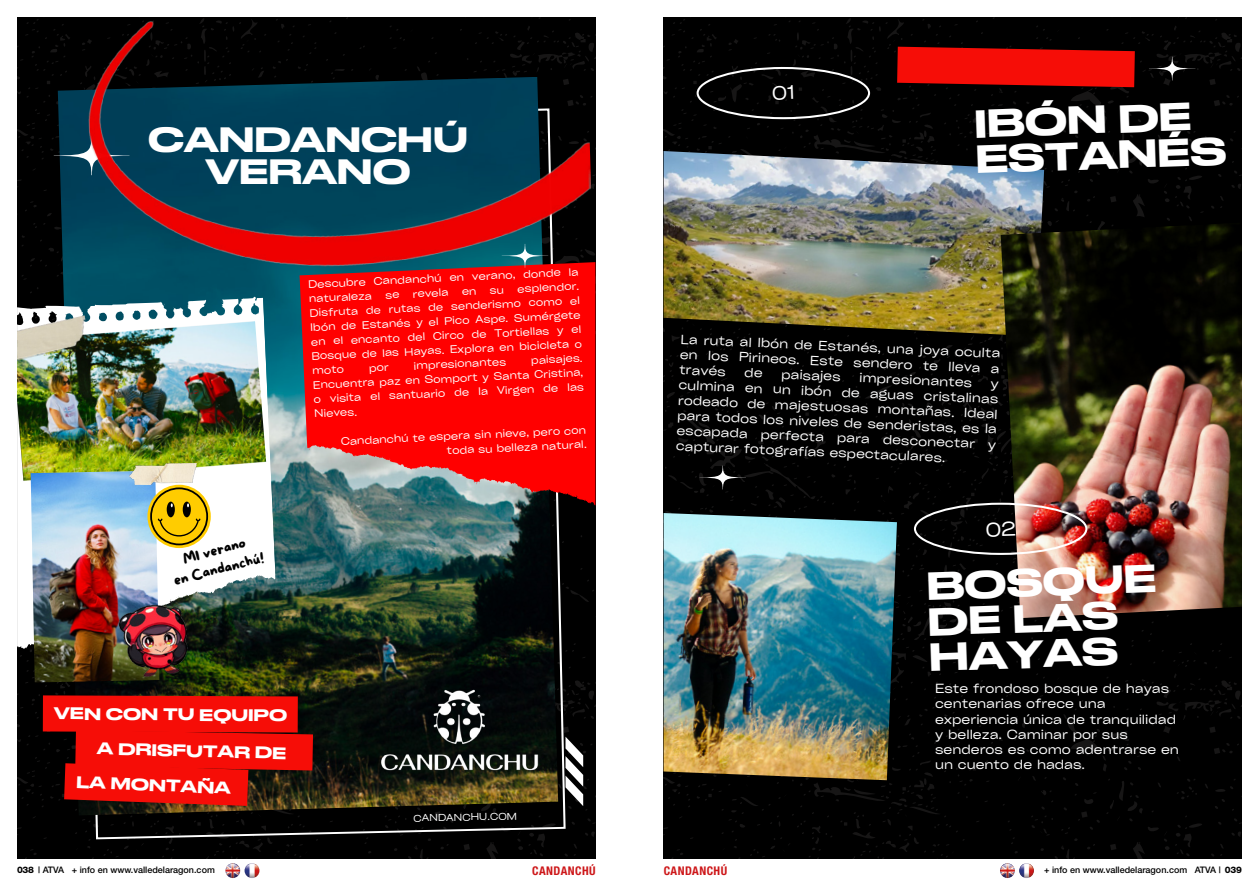
<style>
.page{position:relative;width:1259px;height:893px;background:#fff}
.page>*{position:absolute;margin:0;border:0;box-sizing:border-box;transform-origin:0 0}
.t1{font:500 expanded 36.9px/35.7px "Druk";color:#fff}
.t2{font:500 expanded 33.15px/32.1px "Druk";color:#fff;text-align:center}
.t3{font:500 expanded 15.75px "Druk";color:#fff}
.t4{font:13.65px/18.9px "More Sugar";color:#000;text-align:center}
.t5{font:expanded 12.75px/15.1px "Cy Grotesk";color:#fff}
.t6{font:700 condensed 12px "Helvetica Neue";letter-spacing:.035em;color:#cd1719}
.t7{font:expanded 10.35px/14.1px "Cy Grotesk";color:#fff;text-align:justify}
.t8{font:expanded 9.6px "Cy Grotesk";color:#fff}
.t9{font:500 9px "Helvetica Neue";color:#000}
.s1{font-weight:800}
.s2{font-style:inherit}
</style>
<div class="page">
<img style="left:244px;top:863px;width:15px;height:15px;border-radius:7px">
<img style="left:225px;top:863px;width:15px;height:15px;border-radius:7px">
<img style="left:1019px;top:863px;width:15px;height:15px;border-radius:7px">
<img style="left:1000px;top:863px;width:15px;height:15px;border-radius:7px">
<div style="left:17px;top:17px;width:17px;height:279px;background:#000"></div>
<div style="left:17px;top:649px;width:578px;height:210px;background:#000"></div>
<svg style="left:80px;top:806px;width:485px;height:33px;background:#161616"></svg>
<img style="left:58px;top:714px;width:500px;height:101px">
<svg style="left:43px;top:714px;width:270px;height:92px;background:#c50e07"></svg>
<img style="left:34px;top:17px;width:561px;height:697px">
<svg style="left:17px;top:296px;width:258px;height:353px"></svg>
<img style="left:17px;top:321px;width:249px;height:160px">
<img style="left:17px;top:315px;width:74px;height:46px">
<img style="left:31px;top:471px;width:128px;height:211px">
<svg style="left:147px;top:485px;width:64px;height:63px"></svg>
<svg style="left:150px;top:487px;width:58px;height:58px;background:#cdac1e"></svg>
<img style="left:129px;top:463px;width:68px;height:22px">
<img style="left:114px;top:596px;width:83px;height:86px">
<img style="left:345px;top:672px;width:238px;height:134px">
<div style="left:663px;top:17px;width:579px;height:384px;background:#000"></div>
<div style="left:663px;top:401px;width:579px;height:458px;background:#000"></div>
<img style="left:663px;top:151px;width:381px;height:185px">
<img style="left:1000px;top:223px;width:242px;height:395px">
<img style="left:663px;top:513px;width:234px;height:267px">
<svg style="left:699px;top:466px;width:47px;height:23px"></svg>
<svg style="left:1149px;top:57px;width:46px;height:23px"></svg>
<svg style="left:897px;top:47px;width:237px;height:40px;background:#dd0b06"></svg>
<svg style="left:299px;top:244px;width:296px;height:288px;background:#cd1f20"></svg>
<img style="left:914px;top:503px;width:173px;height:52px">
<svg style="left:680px;top:352px;width:17px;height:8px"></svg>
<svg style="left:990px;top:381px;width:9px;height:10px"></svg>
<svg style="left:696px;top:67px;width:174px;height:52px;background:#161616"></svg>
<p class="t2" style="left:148px;top:121px;width:321px">CANDANCHÚ<br>VERANO</p>
<p class="t4" style="left:167px;top:553px;width:95px;rotate:-15deg">MI verano<br>en Candanchú!</p>
<p class="t7" style="left:308px;top:278px;width:272px;rotate:-3deg">Descubre Candanchú en verano, donde la naturaleza</p>
<p class="t7" style="left:308px;top:292px;width:272px;text-indent:209px;rotate:-3deg">esplendor.<br>Disfruta de rutas de senderismo como el Ibón de Estanés y el Pico Aspe. Sumérgete en el encanto del Circo de Tortiellas y el Bosque de las Hayas. Explora en bicicleta o moto</p>
<p class="t7" style="left:412px;top:286px;width:37px;rotate:-3deg">revela</p>
<p class="t7" style="left:312px;top:364px;width:272px;text-indent:219px;rotate:-3deg">paisajes.<br>Encuentra paz en Somport y Santa Cristina, o visita el santuario de la Virgen de las Nieves.</p>
<p class="t7" style="left:340px;top:434px;width:247px;line-height:14.7px;text-align:right;rotate:-3deg">Candanchú te espera sin nieve, pero con toda su belleza natural.</p>
<p class="t7" style="left:413px;top:358px;width:94px;rotate:-3deg">impresionantes</p>
<p class="t3" style="left:54px;top:699px;width:235px;rotate:1deg">VEN CON TU EQUIPO</p>
<p class="t3" style="left:97px;top:736px;width:191px;rotate:1deg">A DRISFUTAR DE</p>
<p class="t3" style="left:77px;top:769px;width:156px;rotate:2deg">LA MONTAÑA</p>
<p class="t8" style="left:413px;top:811px;width:105px;rotate:-1deg">CANDANCHU.COM</p>
<p class="t1" style="left:973px;top:103px;width:252px;rotate:-2deg">IBÓN DE<br>ESTANÉS</p>
<p class="t5" style="left:709px;top:332px;width:27px;text-indent:-28px;rotate:3deg">La ruta los</p>
<p class="t5" style="left:740px;top:332px;width:262px;rotate:3deg">al Ibón de Estanés, una joya oculta</p>
<p class="t5" style="left:739px;top:348px;width:262px;rotate:3deg">Pirineos. Este sendero te lleva a</p>
<p class="t5" style="left:680px;top:361px;width:48px;rotate:3deg">través</p>
<p class="t5" style="left:680px;top:361px;width:85px;line-height:15.6px;text-indent:65px;rotate:3deg">de culmina e</p>
<p class="t5" style="left:782px;top:366px;width:61px;rotate:3deg">paisajes</p>
<p class="t5" style="left:860px;top:369px;width:114px;rotate:3deg">impresionantes</p>
<p class="t5" style="left:678px;top:391px;width:80px;rotate:3deg">rodeado d</p>
<p class="t5" style="left:754px;top:379px;width:246px;rotate:3deg">n un ibón de aguas cristalinas</p>
<p class="t5" style="left:678px;top:407px;width:74px;rotate:3deg">para todo</p>
<p class="t5" style="left:757px;top:394px;width:243px;rotate:3deg">e majestuosas montañas. Ideal</p>
<p class="t5" style="left:750px;top:409px;width:249px;rotate:3deg">s los niveles de senderistas, es la</p>
<p class="t5" style="left:676px;top:436px;width:271px;rotate:3deg">capturar fotografías espectaculares.</p>
<p class="t5" style="left:677px;top:422px;width:73px;rotate:3deg">escapada</p>
<p class="t5" style="left:761px;top:425px;width:237px;rotate:3deg">perfecta para desconectar y</p>
<p class="t1" style="left:926px;top:565px;width:232px;rotate:-2deg">BOSQUE<br>DE LAS<br>HAYAS</p>
<p class="t5" style="left:935px;top:680px;width:245px">Este frondoso bosque de hayas centenarias ofrece una experiencia única de tranquilidad y belleza. Caminar por sus senderos es como adentrarse en un cuento de hadas.</p>
<p class="t6" style="left:532px;top:864px;width:65px">CANDANCHÚ</p>
<p class="t6" style="left:664px;top:864px;width:65px">CANDANCHÚ</p>
<p class="t9" style="left:17px;top:865px;width:199px"><span class="s1">038</span> <span class="s2">| ATVA</span> + info en www.valledelaragon.com</p>
<p class="t9" style="left:1044px;top:865px;width:199px">+ info en www.valledelaragon.com <span class="s2">ATVA |</span> <span class="s1">039</span></p>
</div>
